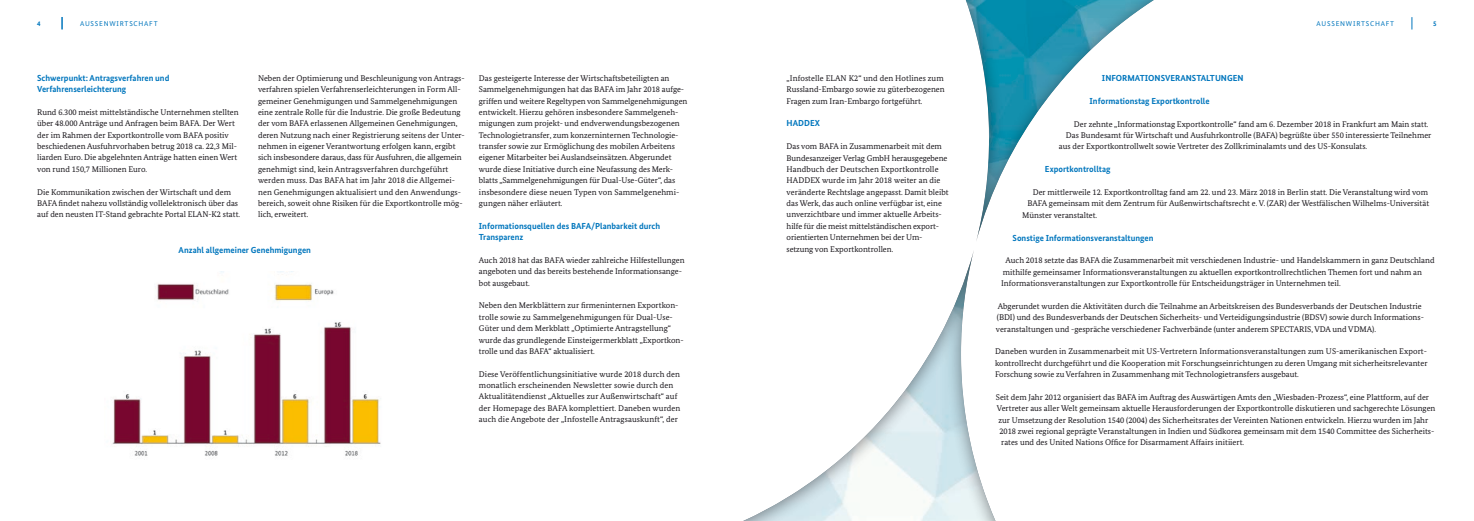
<style>
.page{position:relative;width:1474px;height:521px;background:#fff}
.page>*{position:absolute;margin:0;border:0;box-sizing:border-box;transform-origin:0 0}
.t1{font:700 8.75px/11.4px "Bundes Sans";color:#0076bd}
.t2{font:8.31px/11.4px "Bundes Serif";color:#1a171c}
.t3{font:7px "Bundes Sans";letter-spacing:.11em;color:#0076bd}
.t4{font:700 7px "Bundes Sans";color:#0076bd}
</style>
<div class="page">
<div style="left:722px;top:0;width:443px;height:521px;background:#1a171c;opacity:.5"></div>
<svg style="left:1411px;top:17px;width:1px;height:13px"></svg>
<img style="left:112px;top:271px;width:269px;height:185px">
<svg style="left:62px;top:17px;width:1px;height:12px"></svg>
<p class="t3" style="left:80px;top:19px;width:79px">AUSSENWIRTSCHAFT</p>
<p class="t3" style="left:1316px;top:19px;width:79px">AUSSENWIRTSCHAFT</p>
<p class="t4" style="left:37px;top:19px;width:5px">4</p>
<p class="t4" style="left:1433px;top:19px;width:5px">5</p>
<p class="t1" style="left:37px;top:72px;width:134px">Schwerpunkt: Antragsverfahren und<br>Verfahrenserleichterung</p>
<p class="t2" style="left:37px;top:106px;width:203px">Rund 6.300 meist mittelständische Unternehmen stellten über 48.000 Anträge und Anfragen beim BAFA. Der Wert der im Rahmen der Exportkontrolle vom BAFA positiv beschiedenen Ausfuhrvorhaben betrug 2018 ca. 22,3 Mil&shy;liarden Euro. Die abgelehnten Anträge hatten einen Wert von rund 150,7 Millionen Euro.</p>
<p class="t2" style="left:37px;top:186px;width:204px">Die Kommunikation zwischen der Wirtschaft und dem<br>BAFA findet nahezu vollständig vollelektronisch über das auf den neusten IT-Stand gebrachte Portal ELAN-K2 statt.</p>
<p class="t2" style="left:258px;top:72px;width:208px">Neben der Optimierung und Beschleunigung von Antrags&shy;verfahren spielen Verfahrenserleichterungen in Form All&shy;gemeiner Genehmigungen und Sammelgenehmigungen eine zentrale Rolle für die Industrie. Die große Bedeutung der vom BAFA erlassenen Allgemeinen Genehmigungen, deren Nutzung nach einer Registrierung seitens der Unter&shy;nehmen in eigener Verantwortung erfolgen kann, ergibt sich insbesondere daraus, dass für Ausfuhren, die allgemein genehmigt sind, kein Antragsverfahren durchgeführt werden muss. Das BAFA hat im Jahr 2018 die Allgemei&shy;nen Genehmigungen aktualisiert und den Anwendungs&shy;bereich, soweit ohne Risiken für die Exportkontrolle mög&shy;lich, erweitert.</p>
<p class="t2" style="left:479px;top:72px;width:210px">Das gesteigerte Interesse der Wirtschaftsbeteiligten an Sammelgenehmigungen hat das BAFA im Jahr 2018 aufge&shy;griffen und weitere Regeltypen von Sammelgenehmigungen entwickelt. Hierzu gehören insbesondere Sammelgeneh&shy;migungen zum projekt- und endverwendungsbezogenen Technologietransfer, zum konzerninternen Technologie&shy;transfer sowie zur Ermöglichung des mobilen Arbeitens eigener Mitarbeiter bei Auslandseinsätzen. Abgerundet wurde diese Initiative durch eine Neufassung des Merk&shy;blatts „Sammelgenehmigungen für Dual-Use-Güter“, das insbesondere diese neuen Typen von Sammelgenehmi&shy;gungen näher erläutert.</p>
<p class="t1" style="left:479px;top:220px;width:183px">Informationsquellen des BAFA/Planbarkeit durch<br>Transparenz</p>
<p class="t2" style="left:479px;top:254px;width:207px">Auch 2018 hat das BAFA wieder zahlreiche Hilfestellungen angeboten und das bereits bestehende Informationsange&shy;bot ausgebaut.</p>
<p class="t2" style="left:479px;top:300px;width:206px">Neben den Merkblättern zur firmeninternen Exportkon&shy;trolle sowie zu Sammelgenehmigungen für Dual-Use-Güter und dem Merkblatt „Optimierte Antragstellung“ wurde das grundlegende Einsteigermerkblatt „Exportkon&shy;trolle und das BAFA“ aktualisiert.</p>
<p class="t2" style="left:479px;top:368px;width:203px">Diese Veröffentlichungsinitiative wurde 2018 durch den monatlich erscheinenden Newsletter sowie durch den Aktualitätendienst „Aktuelles zur Außenwirtschaft“ auf der Homepage des BAFA komplettiert. Daneben wurden auch die Angebote der „Infostelle Antragsauskunft“, der</p>
<p class="t1" style="left:179px;top:244px;width:134px">Anzahl allgemeiner Genehmigungen</p>
<p class="t2" style="left:786px;top:72px;width:159px;text-align:justify">„Infostelle ELAN K2“ und den Hotlines zum Russland-Embargo sowie zu güterbezogenen Fragen zum Iran-Embargo fortgeführt.</p>
<p class="t1" style="left:786px;top:118px;width:35px">HADDEX</p>
<p class="t2" style="left:786px;top:140px;width:163px">Das vom BAFA in Zusammenarbeit mit dem Bundesanzeiger Verlag GmbH herausgegebene Handbuch der Deutschen Exportkontrolle HADDEX wurde im Jahr 2018 weiter an die veränderte Rechtslage angepasst. Damit bleibt das Werk, das auch online verfügbar ist, eine unverzichtbare und immer aktuelle Arbeits&shy;hilfe für die meist mittelständischen export&shy;orientierten Unternehmen bei der Um&shy;setzung von Exportkontrollen.</p>
<p class="t1" style="left:1101px;top:72px;width:143px">INFORMATIONSVERANSTALTUNGEN</p>
<p class="t1" style="left:1089px;top:95px;width:122px">Informationstag Exportkontrolle</p>
<p class="t2" style="left:1073px;top:118px;width:356px">Der zehnte „Informationstag Exportkontrolle“ fand am 6. Dezember 2018 in Frankfurt am Main statt.</p>
<p class="t2" style="left:1065px;top:129px;width:367px">Das Bundesamt für Wirtschaft und Ausfuhrkontrolle (BAFA) begrüßte über 550 interessierte Teilnehmer</p>
<p class="t2" style="left:1058px;top:141px;width:310px">aus der Exportkontrollwelt sowie Vertreter des Zollkriminalamts und des US-Konsulats.</p>
<p class="t1" style="left:1044px;top:163px;width:67px">Exportkontrolltag</p>
<p class="t2" style="left:1032px;top:186px;width:397px">Der mittlerweile 12. Exportkontrolltag fand am 22. und 23. März 2018 in Berlin statt. Die Veranstaltung wird vom</p>
<p class="t2" style="left:1027px;top:198px;width:403px">BAFA gemeinsam mit dem Zentrum für Außenwirtschaftsrecht e. V. (ZAR) der Westfälischen Wilhelms-Universität</p>
<p class="t2" style="left:1022px;top:209px;width:76px">Münster veranstaltet.</p>
<p class="t1" style="left:1012px;top:232px;width:142px">Sonstige Informationsveranstaltungen</p>
<p class="t2" style="left:1001px;top:255px;width:435px;text-indent:4px">Auch 2018 setzte das BAFA die Zusammenarbeit mit verschiedenen Industrie- und Handelskammern in ganz Deutschland mithilfe gemeinsamer Informationsveranstaltungen zu aktuellen exportkontrollrechtlichen Themen fort und nahm an<br>Informationsveranstaltungen zur Exportkontrolle für Entscheidungsträger in Unternehmen teil.</p>
<p class="t2" style="left:995px;top:300px;width:429px">Abgerundet wurden die Aktivitäten durch die Teilnahme an Arbeitskreisen des Bundesverbands der Deutschen Industrie (BDI) und des Bundesverbands der Deutschen Sicherheits- und Verteidigungsindustrie (BDSV) sowie durch Informations&shy;veranstaltungen und -gespräche verschiedener Fachverbände (unter anderem SPECTARIS, VDA und VDMA).</p>
<p class="t2" style="left:995px;top:346px;width:434px;text-align:justify">Daneben wurden in Zusammenarbeit mit US-Vertretern Informationsveranstaltungen zum US-amerikanischen Export&shy;kontrollrecht durchgeführt und die Kooperation mit Forschungseinrichtungen zu deren Umgang mit sicherheitsrelevanter Forschung sowie zu Verfahren in Zusammenhang mit Technologietransfers ausgebaut.</p>
<p class="t2" style="left:995px;top:391px;width:434px">Seit dem Jahr 2012 organisiert das BAFA im Auftrag des Auswärtigen Amts den „Wiesbaden-Prozess“, eine Plattform, auf der</p>
<p class="t2" style="left:996px;top:402px;width:440px">Vertreter aus aller Welt gemeinsam aktuelle Herausforderungen der Exportkontrolle diskutieren und sachgerechte Lösungen</p>
<p class="t2" style="left:998px;top:414px;width:431px">zur Umsetzung der Resolution 1540 (2004) des Sicherheitsrates der Vereinten Nationen entwickeln. Hierzu wurden im Jahr</p>
<p class="t2" style="left:999px;top:425px;width:436px">2018 zwei regional geprägte Veranstaltungen in Indien und Südkorea gemeinsam mit dem 1540 Committee des Sicherheits-</p>
<p class="t2" style="left:1001px;top:437px;width:244px">rates und des United Nations Office for Disarmament Affairs initiiert.</p>
</div>
